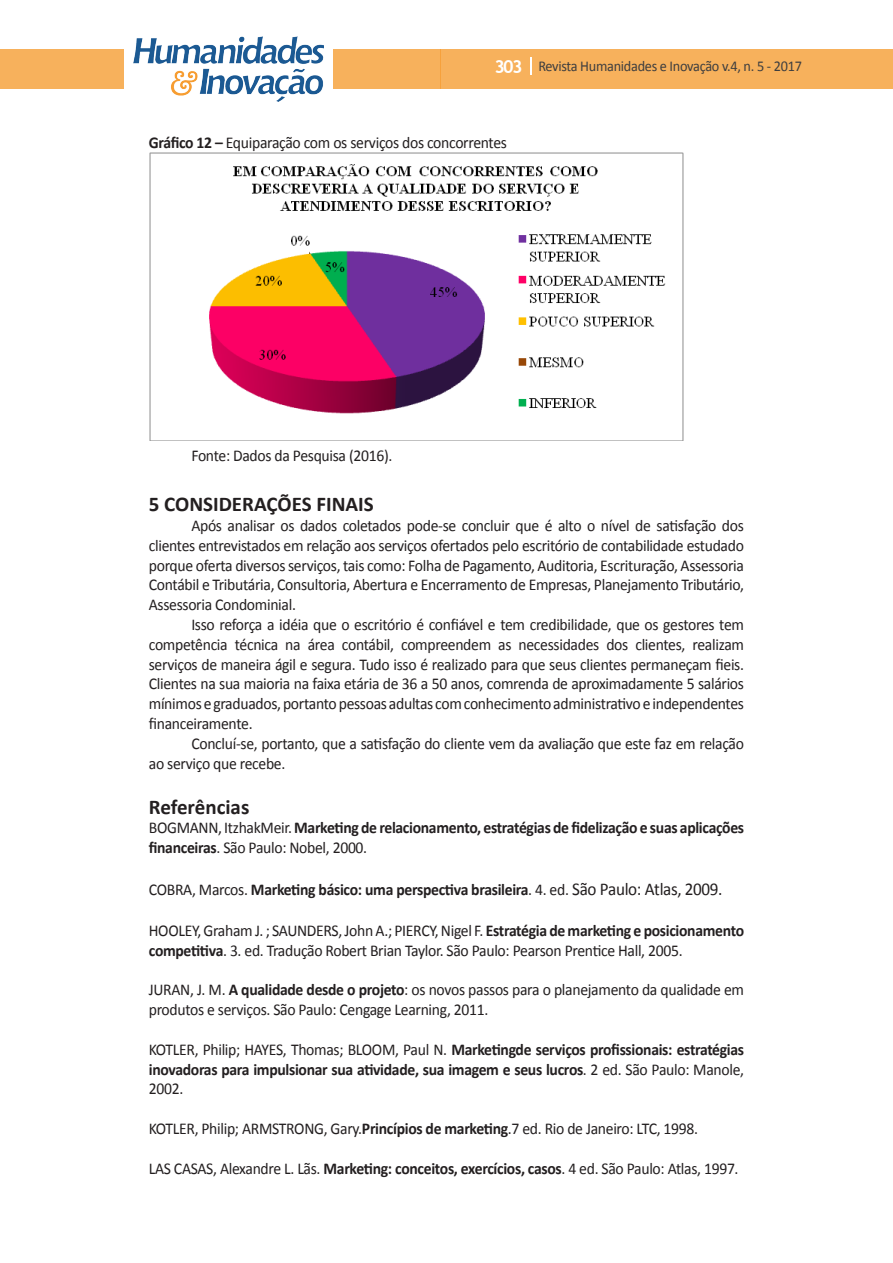
<style>
.page{position:relative;width:893px;height:1263px;background:#fff}
.page>*{position:absolute;margin:0;border:0;box-sizing:border-box;transform-origin:0 0}
.Titulo_2{font:700 21px "Calibri";color:#231f20}
.texto{font:16.5px/19.8px "Calibri";letter-spacing:-.02em;color:#231f20;scale:.95 1}
.texto-2{font:700 16.5px/19.8px "Calibri";letter-spacing:-.02em;color:#231f20;scale:.95 1}
.t1{font:15px "Calibri";letter-spacing:-.02em;color:#3e3e3f;scale:.95 1}
.s1{font-family:"Trebuchet MS";font-weight:700;font-size:18px;color:#fff}
.s2{font-weight:700}
.s3{font-weight:400}
.s4{font-weight:400;font-size:18px}
</style>
<div class="page">
<div style="left:441px;top:49px;width:452px;height:39px;background:#f7b15c"></div>
<div style="left:333px;top:49px;width:108px;height:39px;background:#f7b15c"></div>
<div style="left:0;top:49px;width:124px;height:39px;background:#f7b15c"></div>
<svg style="left:530px;top:57px;width:2px;height:18px"></svg>
<img style="left:134px;top:36px;width:190px;height:65px">
<img style="left:150px;top:153px;width:533px;height:288px">
<p class="t1" style="left:495px;top:57px;width:325px"><span class="s1">303</span> Revista Humanidades e Inovação v.4, n. 5 - 2017</p>
<p class="texto" style="left:149px;top:133px;width:379px"><span class="s2">Gráfico 12 –</span> Equiparação com os serviços dos concorrentes</p>
<p class="texto" style="left:191px;top:445px;width:213px">Fonte: Dados da Pesquisa (2016).</p>
<p class="Titulo_2" style="left:149px;top:491px;width:226px">5 CONSIDERAÇÕES FINAIS</p>
<p class="texto" style="left:149px;top:516px;width:628px;text-align:justify;text-indent:43px">Após analisar os dados coletados pode-se concluir que é alto o nível de satisfação dos clientes entrevistados em relação aos serviços ofertados pelo escritório de contabilidade estudado porque oferta diversos serviços, tais como: Folha de Pagamento, Auditoria, Escrituração, Assessoria Contábil e Tributária, Consultoria, Abertura e Encerramento de Empresas, Planejamento Tributário, Assessoria Condominial.</p>
<p class="texto" style="left:149px;top:615px;width:628px;text-align:justify;text-indent:43px">Isso reforça a idéia que o escritório é confiável e tem credibilidade, que os gestores tem competência técnica na área contábil, compreendem as necessidades dos clientes, realizam serviços de maneira ágil e segura. Tudo isso é realizado para que seus clientes permaneçam fieis.<br>Clientes na sua maioria na faixa etária de 36 a 50 anos, comrenda de aproximadamente 5 salários mínimos e graduados, portanto pessoas adultas com conhecimento administrativo e independentes financeiramente.</p>
<p class="texto" style="left:149px;top:733px;width:628px;text-indent:43px">Concluí-se, portanto, que a satisfação do cliente vem da avaliação que este faz em relação ao serviço que recebe.</p>
<p class="Titulo_2" style="left:149px;top:793px;width:102px">Referências</p>
<p class="texto-2" style="left:149px;top:818px;width:628px"><span class="s3">BOGMANN, ItzhakMeir.</span> Marketing de relacionamento, estratégias de fidelização e suas aplicações financeiras<span class="s3">. São Paulo: Nobel, 2000.</span></p>
<p class="texto-2" style="left:149px;top:879px;width:605px"><span class="s3">COBRA, Marcos.</span> Marketing básico: uma perspectiva brasileira<span class="s3">. 4. ed.</span> <span class="s4">São Paulo: Atlas, 2009.</span></p>
<p class="texto" style="left:149px;top:921px;width:628px">HOOLEY, Graham J. ; SAUNDERS, John A.; PIERCY, Nigel F. <span class="s2">Estratégia de marketing e posicionamento competitiva</span>. 3. ed. Tradução Robert Brian Taylor. São Paulo: Pearson Prentice Hall, 2005.</p>
<p class="texto" style="left:149px;top:980px;width:628px">JURAN, J. M. <span class="s2">A qualidade desde o projeto</span>: os novos passos para o planejamento da qualidade em produtos e serviços. São Paulo: Cengage Learning, 2011.</p>
<p class="texto-2" style="left:149px;top:1039px;width:628px;text-align:justify"><span class="s3">KOTLER, Philip; HAYES, Thomas; BLOOM, Paul N.</span> Marketingde serviços profissionais: estratégias inovadoras para impulsionar sua atividade, sua imagem e seus lucros<span class="s3">. 2 ed. São Paulo: Manole, 2002.</span></p>
<p class="texto" style="left:149px;top:1119px;width:580px">KOTLER, Philip; ARMSTRONG, Gary.<span class="s2">Princípios de marketing</span>.7 ed. Rio de Janeiro: LTC, 1998.</p>
<p class="texto" style="left:149px;top:1158px;width:622px">LAS CASAS, Alexandre L. Lãs. <span class="s2">Marketing: conceitos, exercícios, casos</span>. 4 ed. São Paulo: Atlas, 1997.</p>
</div>
